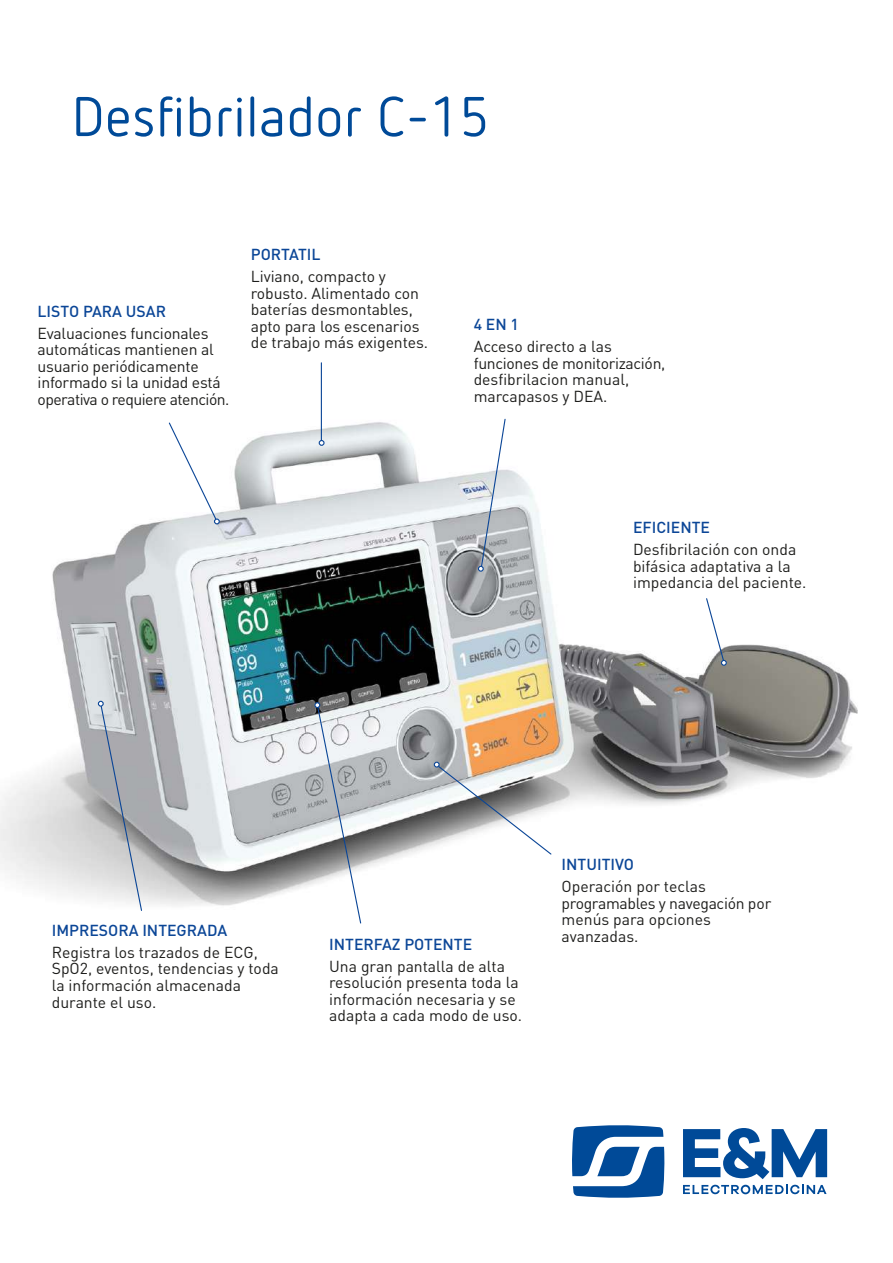
<style>
.page{position:relative;width:893px;height:1263px;background:#fff}
.page>*{position:absolute;margin:0;border:0;box-sizing:border-box;transform-origin:0 0}
.t1{font:55.8px "Netto Pro";color:#004a98}
.t2{font:15.75px/16.5px "DIN Pro";letter-spacing:-.005em;color:#1d1d1b}
.t3{font:500 15.75px "DIN Pro";color:#0b4697}
</style>
<div class="page">
<img style="left:0;top:362px;width:858px;height:544px">
<svg style="left:478px;top:418px;width:28px;height:154px"></svg>
<svg style="left:98px;top:701px;width:45px;height:210px;background:#b8bbbf"></svg>
<svg style="left:314px;top:702px;width:48px;height:222px"></svg>
<svg style="left:434px;top:762px;width:118px;height:94px"></svg>
<svg style="left:705px;top:597px;width:22px;height:69px"></svg>
<svg style="left:168px;top:422px;width:52px;height:102px"></svg>
<hr style="left:321px;top:363px;width:1px;height:78px;background:#0b4697">
<svg style="left:319px;top:440px;width:6px;height:6px"></svg>
<svg style="left:683px;top:1128px;width:144px;height:51px"></svg>
<svg style="left:683px;top:1185px;width:143px;height:9px"></svg>
<svg style="left:572px;top:1125px;width:93px;height:73px"></svg>
<h1 class="t1" style="left:72px;top:82px;width:419px">Desfibrilador C-15</h1>
<p class="t3" style="left:38px;top:300px;width:130px">LISTO PARA USAR</p>
<p class="t2" style="left:38px;top:324px;width:193px">Evaluaciones funcionales automáticas mantienen al usuario periódicamente informado si la unidad está operativa o requiere atención.</p>
<p class="t3" style="left:251px;top:244px;width:71px">PORTATIL</p>
<p class="t2" style="left:251px;top:268px;width:179px">Liviano, compacto y robusto. Alimentado con baterías desmontables, apto para los escenarios de trabajo más exigentes.</p>
<p class="t3" style="left:474px;top:314px;width:47px">4 EN 1</p>
<p class="t2" style="left:474px;top:338px;width:193px">Acceso directo a las funciones de monitorización, desfibrilacion manual, marcapasos y DEA.</p>
<p class="t3" style="left:633px;top:517px;width:79px">EFICIENTE</p>
<p class="t2" style="left:633px;top:540px;width:175px">Desfibrilación con onda bifásica adaptativa a la impedancia del paciente.</p>
<p class="t3" style="left:52px;top:920px;width:177px">IMPRESORA INTEGRADA</p>
<p class="t2" style="left:52px;top:943px;width:229px">Registra los trazados de ECG,<br>SpO2, eventos, tendencias y toda la información almacenada durante el uso.</p>
<p class="t3" style="left:329px;top:933px;width:144px">INTERFAZ POTENTE</p>
<p class="t2" style="left:329px;top:957px;width:195px">Una gran pantalla de alta resolución presenta toda la información necesaria y se adapta a cada modo de uso.</p>
<p class="t3" style="left:562px;top:854px;width:74px">INTUITIVO</p>
<p class="t2" style="left:562px;top:877px;width:211px">Operación por teclas programables y navegación por menús para opciones avanzadas.</p>
</div>
